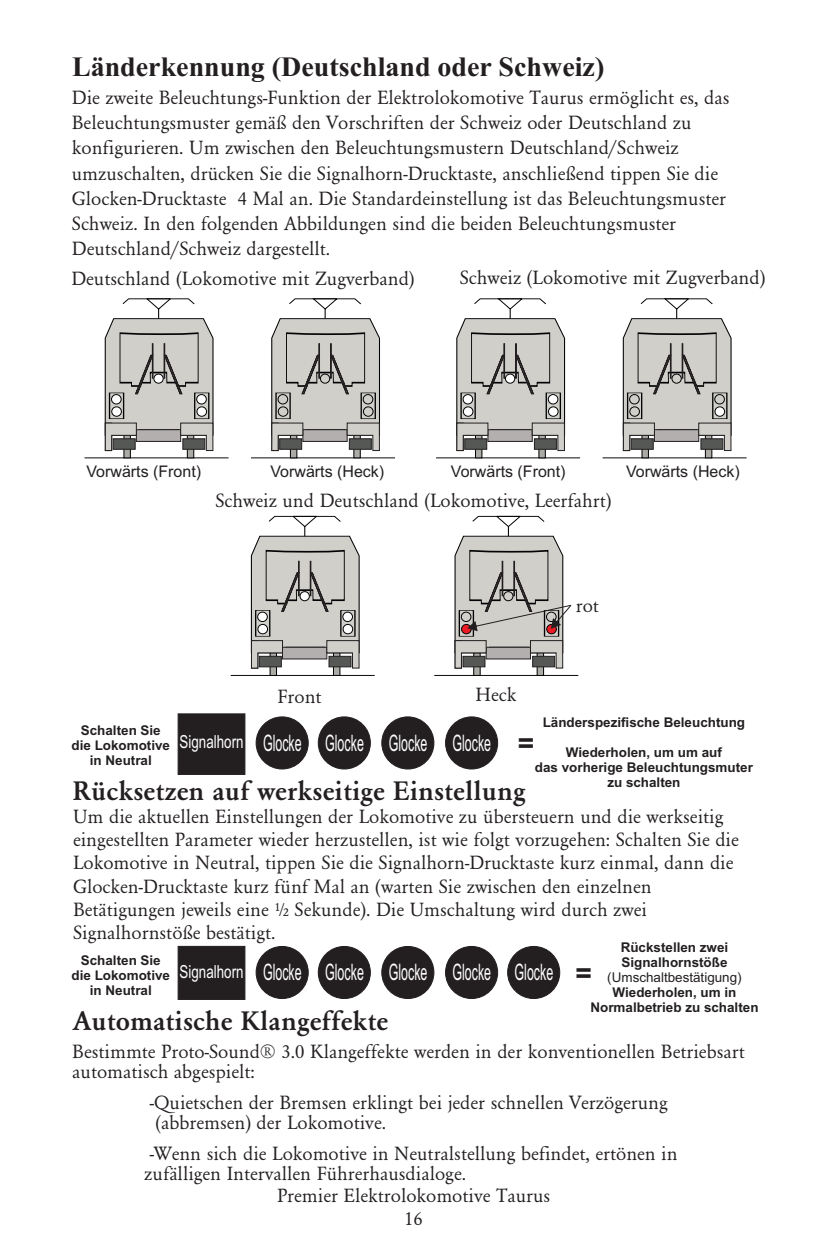
<style>
.page{position:relative;width:828px;height:1260px;background:#fff}
.page>*{position:absolute;margin:0;border:0;box-sizing:border-box;transform-origin:0 0}
.t1{font:500 28px "Garamond";color:#231f20}
.t2{font:700 28px "Times New Roman";color:#231f20}
.t3{font:22.6px "Arial";color:#fff;scale:.55 1}
.t4{font:20px/25.2px "Garamond";color:#231f20}
.t5{font:16px "Arial";color:#231f20}
.t6{font:700 13.4px/15px "Arial";color:#231f20;text-align:center}
.t7{font:13.4px "Arial";color:#231f20}
.s1{font-size:18px}
.s2{font-weight:700;font-size:28.2px;color:#231f20}
</style>
<div class="page">
<div style="left:256px;top:946px;width:52px;height:53px;background:#231f20;border:1px solid #231f20;border-radius:50%"></div>
<svg style="left:177px;top:945px;width:69px;height:55px;background:#2a2627"></svg>
<div style="left:318px;top:946px;width:53px;height:53px;background:#231f20;border:1px solid #231f20;border-radius:50%"></div>
<div style="left:382px;top:946px;width:52px;height:53px;background:#231f20;border:1px solid #231f20;border-radius:50%"></div>
<div style="left:445px;top:946px;width:53px;height:53px;background:#231f20;border:1px solid #231f20;border-radius:50%"></div>
<div style="left:507px;top:946px;width:53px;height:53px;background:#231f20;border:1px solid #231f20;border-radius:50%"></div>
<div style="left:256px;top:717px;width:52px;height:52px;background:#231f20;border:1px solid #231f20;border-radius:50%"></div>
<div style="left:177px;top:713px;width:69px;height:62px;background:#231f20"></div>
<div style="left:318px;top:717px;width:53px;height:52px;background:#231f20;border:1px solid #231f20;border-radius:50%"></div>
<div style="left:382px;top:717px;width:52px;height:52px;background:#231f20;border:1px solid #231f20;border-radius:50%"></div>
<div style="left:445px;top:717px;width:53px;height:52px;background:#231f20;border:1px solid #231f20;border-radius:50%"></div>
<hr style="left:231px;top:675px;width:144px;height:1px;background:#020304">
<svg style="left:250px;top:515px;width:110px;height:161px"></svg>
<div style="left:343px;top:624px;width:10px;height:10px;background:#fff;border:1px solid #020304;border-radius:50%"></div>
<div style="left:342px;top:612px;width:11px;height:10px;background:#fff;border:1px solid #020304;border-radius:50%"></div>
<div style="left:341px;top:610px;width:14px;height:26px;border:1px solid #020304"></div>
<div style="left:300px;top:591px;width:10px;height:10px;background:#fff;border:1px solid #020304;border-radius:50%"></div>
<hr style="left:434px;top:675px;width:144px;height:1px;background:#020304">
<svg style="left:454px;top:515px;width:117px;height:161px"></svg>
<hr style="left:85px;top:457px;width:144px;height:1px;background:#020304">
<svg style="left:104px;top:298px;width:110px;height:161px"></svg>
<div style="left:197px;top:406px;width:10px;height:11px;background:#fff;border:1px solid #020304;border-radius:50%"></div>
<div style="left:196px;top:394px;width:11px;height:10px;background:#fff;border:1px solid #020304;border-radius:50%"></div>
<div style="left:195px;top:393px;width:14px;height:26px;border:1px solid #020304"></div>
<div style="left:154px;top:374px;width:10px;height:10px;background:#fff;border:1px solid #020304;border-radius:50%"></div>
<hr style="left:251px;top:457px;width:144px;height:1px;background:#020304">
<svg style="left:270px;top:298px;width:110px;height:161px"></svg>
<div style="left:363px;top:406px;width:10px;height:11px;background:#d1cfca;border:1px solid #020304;border-radius:50%"></div>
<div style="left:363px;top:394px;width:10px;height:10px;background:#d1cfca;border:1px solid #020304;border-radius:50%"></div>
<div style="left:361px;top:393px;width:14px;height:26px;border:1px solid #020304"></div>
<div style="left:320px;top:374px;width:10px;height:10px;background:#d1cfca;border:1px solid #020304;border-radius:50%"></div>
<hr style="left:436px;top:457px;width:144px;height:1px;background:#020304">
<svg style="left:456px;top:298px;width:110px;height:161px"></svg>
<div style="left:548px;top:406px;width:11px;height:11px;background:#fff;border:1px solid #020304;border-radius:50%"></div>
<div style="left:548px;top:394px;width:10px;height:10px;background:#fff;border:1px solid #020304;border-radius:50%"></div>
<div style="left:546px;top:393px;width:15px;height:26px;border:1px solid #020304"></div>
<div style="left:505px;top:374px;width:10px;height:10px;background:#fff;border:1px solid #020304;border-radius:50%"></div>
<hr style="left:603px;top:457px;width:144px;height:1px;background:#020304">
<svg style="left:622px;top:298px;width:110px;height:161px"></svg>
<div style="left:715px;top:406px;width:10px;height:11px;background:#fff;border:1px solid #020304;border-radius:50%"></div>
<div style="left:714px;top:394px;width:11px;height:10px;border:1px solid #020304;border-radius:50%"></div>
<div style="left:713px;top:393px;width:14px;height:26px;border:1px solid #020304"></div>
<div style="left:672px;top:374px;width:10px;height:10px;background:#d1cfca;border:1px solid #020304;border-radius:50%"></div>
<h1 class="t2" style="left:72px;top:57px;width:534px">Länderkennung (Deutschland oder Schweiz)</h1>
<p class="t4" style="left:72px;top:85px;width:659px">Die zweite Beleuchtungs-Funktion der Elektrolokomotive Taurus ermöglicht es, das Beleuchtungsmuster gemäß den Vorschriften der Schweiz oder Deutschland zu konfigurieren. Um zwischen den Beleuchtungsmustern Deutschland/Schweiz umzuschalten, drücken Sie die Signalhorn-Drucktaste, anschließend tippen Sie die Glocken-Drucktaste 4 Mal an. Die Standardeinstellung ist das Beleuchtungsmuster Schweiz. In den folgenden Abbildungen sind die beiden Beleuchtungsmuster Deutschland/Schweiz dargestellt.</p>
<p class="t4" style="left:71px;top:265px;width:345px">Deutschland (Lokomotive mit Zugverband)</p>
<p class="t4" style="left:460px;top:264px;width:307px">Schweiz (Lokomotive mit Zugverband)</p>
<p class="t5" style="left:86px;top:466px;width:116px">Vorwärts (Front)</p>
<p class="t5" style="left:271px;top:466px;width:115px">Vorwärts (Heck)</p>
<p class="t5" style="left:451px;top:466px;width:116px">Vorwärts (Front)</p>
<p class="t5" style="left:626px;top:466px;width:115px">Vorwärts (Heck)</p>
<p class="t4" style="left:215px;top:487px;width:398px">Schweiz und Deutschland (Lokomotive, Leerfahrt)</p>
<p class="t4" style="left:278px;top:683px;width:46px">Front</p>
<p class="t4" style="left:475px;top:681px;width:42px">Heck</p>
<p class="t4" style="left:576px;top:592px;width:25px">rot</p>
<p class="t6" style="left:543px;top:716px;width:204px">Länderspezifische Beleuchtung</p>
<p class="t6" style="left:535px;top:746px;width:220px">Wiederholen, um um auf<br>das vorherige Beleuchtungsmuter zu schalten</p>
<p class="t6" style="left:72px;top:724px;width:100px">Schalten Sie die Lokomotive in Neutral</p>
<p class="t3" style="left:180px;top:734px;width:646px"><span class="s1">Signalhorn</span> Glocke Glocke Glocke Glocke <span class="s2">=</span></p>
<h1 class="t1" style="left:73px;top:775px;width:455px">Rücksetzen auf werkseitige Einstellung</h1>
<p class="t4" style="left:73px;top:805px;width:667px;line-height:23px">Um die aktuellen Einstellungen der Lokomotive zu übersteuern und die werkseitig eingestellten Parameter wieder herzustellen, ist wie folgt vorzugehen: Schalten Sie die Lokomotive in Neutral, tippen Sie die Signalhorn-Drucktaste kurz einmal, dann die Glocken-Drucktaste kurz fünf Mal an (warten Sie zwischen den einzelnen Betätigungen jeweils eine ½ Sekunde). Die Umschaltung wird durch zwei Signalhornstöße bestätigt.</p>
<p class="t6" style="left:621px;top:941px;width:109px;text-align:left">Rückstellen zwei<br>Signalhornstöße</p>
<p class="t7" style="left:607px;top:972px;width:136px">(Umschaltbestätigung)</p>
<p class="t6" style="left:591px;top:986px;width:170px">Wiederholen, um in<br>Normalbetrieb zu schalten</p>
<p class="t6" style="left:72px;top:954px;width:100px">Schalten Sie die Lokomotive in Neutral</p>
<p class="t3" style="left:180px;top:964px;width:751px"><span class="s1">Signalhorn</span> Glocke Glocke Glocke Glocke Glocke <span class="s2">=</span></p>
<h1 class="t1" style="left:73px;top:1004px;width:317px">Automatische Klangeffekte</h1>
<p class="t4" style="left:72px;top:1041px;width:674px;line-height:20.6px">Bestimmte Proto-Sound® 3.0 Klangeffekte werden in der konventionellen Betriebsart automatisch abgespielt:</p>
<p class="t4" style="left:150px;top:1092px;width:519px;line-height:20.6px">-Quietschen der Bremsen erklingt bei jeder schnellen Verzögerung (abbremsen) der Lokomotive.</p>
<p class="t4" style="left:144px;top:1142px;width:535px;line-height:20.6px">-Wenn sich die Lokomotive in Neutralstellung befindet, ertönen in zufälligen Intervallen Führerhausdialoge.</p>
<p class="t4" style="left:277px;top:1184px;width:275px;line-height:23px;text-align:center">Premier Elektrolokomotive Taurus<br>16</p>
</div>
